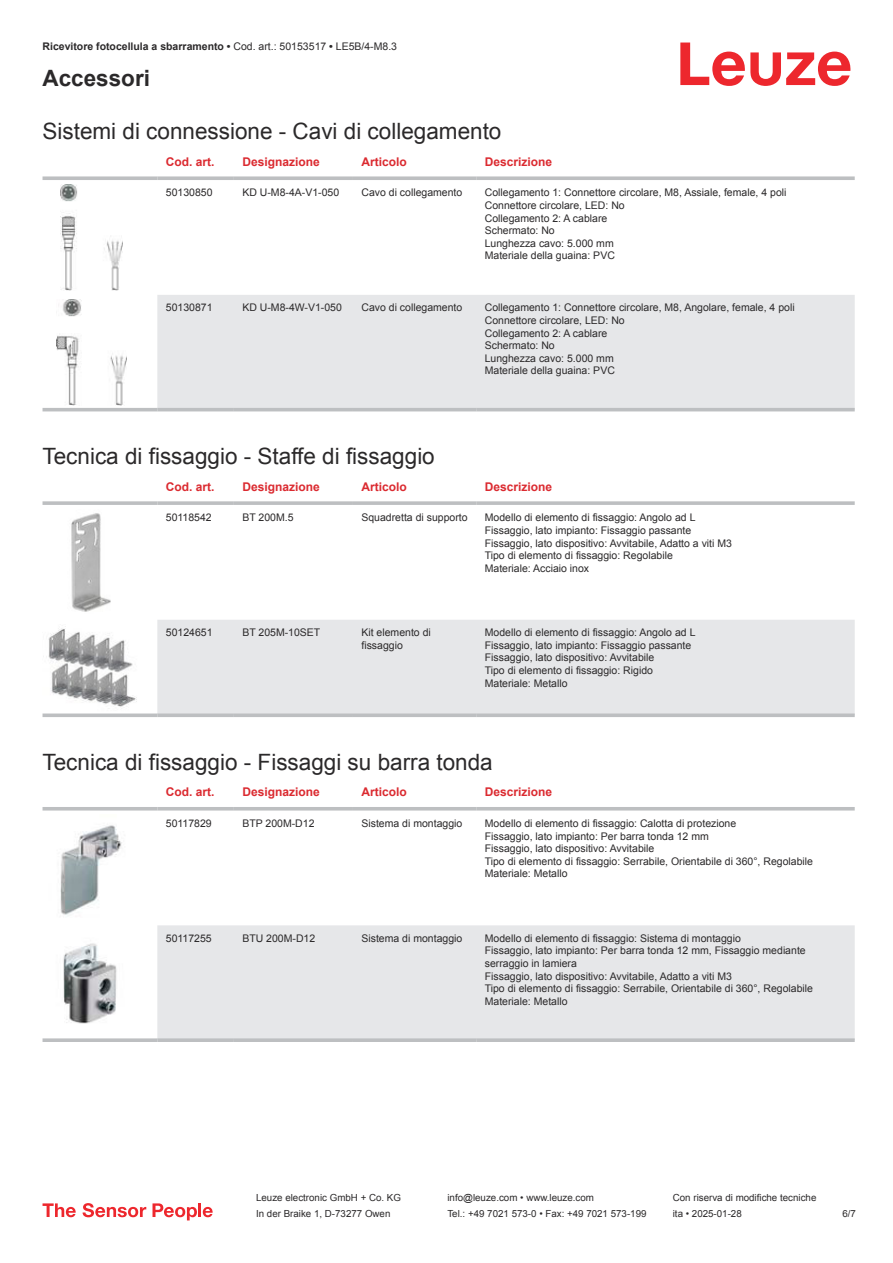
<style>
.page{position:relative;width:893px;height:1263px;background:#fff}
.page>*{position:absolute;margin:0;border:0;box-sizing:border-box;transform-origin:0 0}
.t1{font:22.5px "Arial";color:#2b292a}
.t2{font:700 22.5px "Arial";color:#2b292a}
.t3{font:700 12px "Arial";color:#db2a30}
.t4{font:10.5px/12.6px "Arial";color:#2b292a}
.t5{font:700 10.5px "Arial";color:#2b292a}
.t6{font:9.75px "Arial";color:#2b292a}
.s1{font-weight:400}
</style>
<div class="page">
<svg style="left:680px;top:43px;width:170px;height:43px"></svg>
<div style="left:157px;top:295px;width:698px;height:113px;background:#e6e7e9"></div>
<svg style="left:43px;top:176px;width:114px;height:4px"></svg>
<svg style="left:157px;top:176px;width:77px;height:4px"></svg>
<svg style="left:234px;top:176px;width:119px;height:4px"></svg>
<svg style="left:353px;top:176px;width:123px;height:4px"></svg>
<svg style="left:476px;top:176px;width:379px;height:4px;background:#c4c6c8"></svg>
<hr style="left:43px;top:408px;width:114px;height:3px;background:#bdbfc1">
<hr style="left:157px;top:408px;width:77px;height:3px;background:#bdbfc1">
<hr style="left:234px;top:408px;width:119px;height:3px;background:#bdbfc1">
<hr style="left:353px;top:408px;width:123px;height:3px;background:#bdbfc1">
<hr style="left:476px;top:408px;width:379px;height:3px;background:#bdbfc1">
<img style="left:60px;top:184px;width:63px;height:107px">
<img style="left:56px;top:299px;width:70px;height:106px">
<div style="left:157px;top:620px;width:698px;height:93px;background:#e6e7e9"></div>
<svg style="left:43px;top:501px;width:114px;height:4px"></svg>
<svg style="left:157px;top:501px;width:77px;height:4px"></svg>
<svg style="left:234px;top:501px;width:119px;height:4px"></svg>
<svg style="left:353px;top:501px;width:123px;height:4px"></svg>
<svg style="left:476px;top:501px;width:379px;height:4px;background:#c3c5c7"></svg>
<svg style="left:43px;top:713px;width:114px;height:4px"></svg>
<svg style="left:157px;top:713px;width:77px;height:4px"></svg>
<svg style="left:234px;top:713px;width:119px;height:4px"></svg>
<svg style="left:353px;top:713px;width:123px;height:4px"></svg>
<svg style="left:476px;top:713px;width:379px;height:4px;background:#c2c4c6"></svg>
<img style="left:71px;top:513px;width:40px;height:99px">
<img style="left:48px;top:626px;width:89px;height:81px">
<div style="left:157px;top:925px;width:698px;height:113px;background:#e6e7e9"></div>
<hr style="left:43px;top:807px;width:114px;height:3px;background:#bdbfc1">
<hr style="left:157px;top:807px;width:77px;height:3px;background:#bdbfc1">
<hr style="left:234px;top:807px;width:119px;height:3px;background:#bdbfc1">
<hr style="left:353px;top:807px;width:123px;height:3px;background:#bdbfc1">
<hr style="left:476px;top:807px;width:379px;height:3px;background:#bdbfc1">
<svg style="left:43px;top:1038px;width:114px;height:4px"></svg>
<svg style="left:157px;top:1038px;width:77px;height:4px"></svg>
<svg style="left:234px;top:1038px;width:119px;height:4px"></svg>
<svg style="left:353px;top:1038px;width:123px;height:4px"></svg>
<svg style="left:476px;top:1038px;width:379px;height:4px;background:#c1c3c5"></svg>
<img style="left:60px;top:825px;width:62px;height:90px">
<img style="left:63px;top:943px;width:54px;height:81px">
<svg style="left:43px;top:1203px;width:33px;height:14px"></svg>
<svg style="left:83px;top:1203px;width:63px;height:14px"></svg>
<svg style="left:153px;top:1203px;width:44px;height:17px"></svg>
<hr style="left:198px;top:1203px;width:3px;height:14px;background:#ed272d">
<svg style="left:203px;top:1207px;width:10px;height:10px"></svg>
<p class="t5" style="left:43px;top:43px;width:356px">Ricevitore fotocellula a sbarramento • <span class="s1">Cod. art.: 50153517</span> • <span class="s1">LE5B/4-M8.3</span></p>
<h1 class="t2" style="left:43px;top:70px;width:109px">Accessori</h1>
<h1 class="t1" style="left:43px;top:123px;width:460px">Sistemi di connessione - Cavi di collegamento</h1>
<p class="t3" style="left:166px;top:157px;width:50px">Cod. art.</p>
<p class="t3" style="left:242px;top:157px;width:79px">Designazione</p>
<p class="t3" style="left:361px;top:157px;width:47px">Articolo</p>
<p class="t3" style="left:485px;top:157px;width:69px">Descrizione</p>
<p class="t4" style="left:166px;top:187px;width:48px">50130850</p>
<p class="t4" style="left:242px;top:187px;width:98px">KD U-M8-4A-V1-050</p>
<p class="t4" style="left:361px;top:187px;width:102px">Cavo di collegamento</p>
<p class="t4" style="left:485px;top:187px;width:303px">Collegamento 1: Connettore circolare, M8, Assiale, female, 4 poli<br>Connettore circolare, LED: No<br>Collegamento 2: A cablare<br>Schermato: No<br>Lunghezza cavo: 5.000 mm<br>Materiale della guaina: PVC</p>
<p class="t4" style="left:166px;top:302px;width:48px">50130871</p>
<p class="t4" style="left:242px;top:302px;width:101px">KD U-M8-4W-V1-050</p>
<p class="t4" style="left:361px;top:302px;width:102px">Cavo di collegamento</p>
<p class="t4" style="left:485px;top:302px;width:311px">Collegamento 1: Connettore circolare, M8, Angolare, female, 4 poli<br>Connettore circolare, LED: No<br>Collegamento 2: A cablare<br>Schermato: No<br>Lunghezza cavo: 5.000 mm<br>Materiale della guaina: PVC</p>
<h1 class="t1" style="left:43px;top:448px;width:394px">Tecnica di fissaggio - Staffe di fissaggio</h1>
<p class="t3" style="left:166px;top:482px;width:50px">Cod. art.</p>
<p class="t3" style="left:242px;top:482px;width:79px">Designazione</p>
<p class="t3" style="left:361px;top:482px;width:47px">Articolo</p>
<p class="t3" style="left:485px;top:482px;width:69px">Descrizione</p>
<p class="t4" style="left:166px;top:512px;width:47px">50118542</p>
<p class="t4" style="left:242px;top:512px;width:53px">BT 200M.5</p>
<p class="t4" style="left:361px;top:512px;width:108px">Squadretta di supporto</p>
<p class="t4" style="left:485px;top:512px;width:249px">Modello di elemento di fissaggio: Angolo ad L Fissaggio, lato impianto: Fissaggio passante Fissaggio, lato dispositivo: Avvitabile, Adatto a viti M3<br>Tipo di elemento di fissaggio: Regolabile<br>Materiale: Acciaio inox</p>
<p class="t4" style="left:166px;top:627px;width:48px">50124651</p>
<p class="t4" style="left:242px;top:627px;width:80px">BT 205M-10SET</p>
<p class="t4" style="left:361px;top:627px;width:71px">Kit elemento di fissaggio</p>
<p class="t4" style="left:485px;top:627px;width:212px">Modello di elemento di fissaggio: Angolo ad L Fissaggio, lato impianto: Fissaggio passante Fissaggio, lato dispositivo: Avvitabile<br>Tipo di elemento di fissaggio: Rigido Materiale: Metallo</p>
<h1 class="t1" style="left:43px;top:753px;width:452px">Tecnica di fissaggio - Fissaggi su barra tonda</h1>
<p class="t3" style="left:166px;top:787px;width:50px">Cod. art.</p>
<p class="t3" style="left:242px;top:787px;width:79px">Designazione</p>
<p class="t3" style="left:361px;top:787px;width:47px">Articolo</p>
<p class="t3" style="left:485px;top:787px;width:69px">Descrizione</p>
<p class="t4" style="left:166px;top:818px;width:47px">50117829</p>
<p class="t4" style="left:242px;top:818px;width:74px">BTP 200M-D12</p>
<p class="t4" style="left:361px;top:818px;width:102px">Sistema di montaggio</p>
<p class="t4" style="left:485px;top:818px;width:330px">Modello di elemento di fissaggio: Calotta di protezione<br>Fissaggio, lato impianto: Per barra tonda 12 mm<br>Fissaggio, lato dispositivo: Avvitabile<br>Tipo di elemento di fissaggio: Serrabile, Orientabile di 360°, Regolabile Materiale: Metallo</p>
<p class="t4" style="left:166px;top:933px;width:47px">50117255</p>
<p class="t4" style="left:242px;top:933px;width:74px">BTU 200M-D12</p>
<p class="t4" style="left:361px;top:933px;width:102px">Sistema di montaggio</p>
<p class="t4" style="left:485px;top:933px;width:330px">Modello di elemento di fissaggio: Sistema di montaggio<br>Fissaggio, lato impianto: Per barra tonda 12 mm, Fissaggio mediante serraggio in lamiera<br>Fissaggio, lato dispositivo: Avvitabile, Adatto a viti M3<br>Tipo di elemento di fissaggio: Serrabile, Orientabile di 360°, Regolabile Materiale: Metallo</p>
<p class="t6" style="left:256px;top:1194px;width:146px">Leuze electronic GmbH + Co. KG</p>
<p class="t6" style="left:447px;top:1194px;width:148px">info@leuze.com • www.leuze.com</p>
<p class="t6" style="left:673px;top:1194px;width:145px">Con riserva di modifiche tecniche</p>
<p class="t6" style="left:256px;top:1210px;width:136px">In der Braike 1, D-73277 Owen</p>
<p class="t6" style="left:447px;top:1210px;width:201px">Tel.: +49 7021 573-0 • Fax: +49 7021 573-199</p>
<p class="t6" style="left:673px;top:1210px;width:70px">ita • 2025-01-28</p>
<p class="t6" style="left:842px;top:1210px;width:15px">6 /7</p>
</div>
